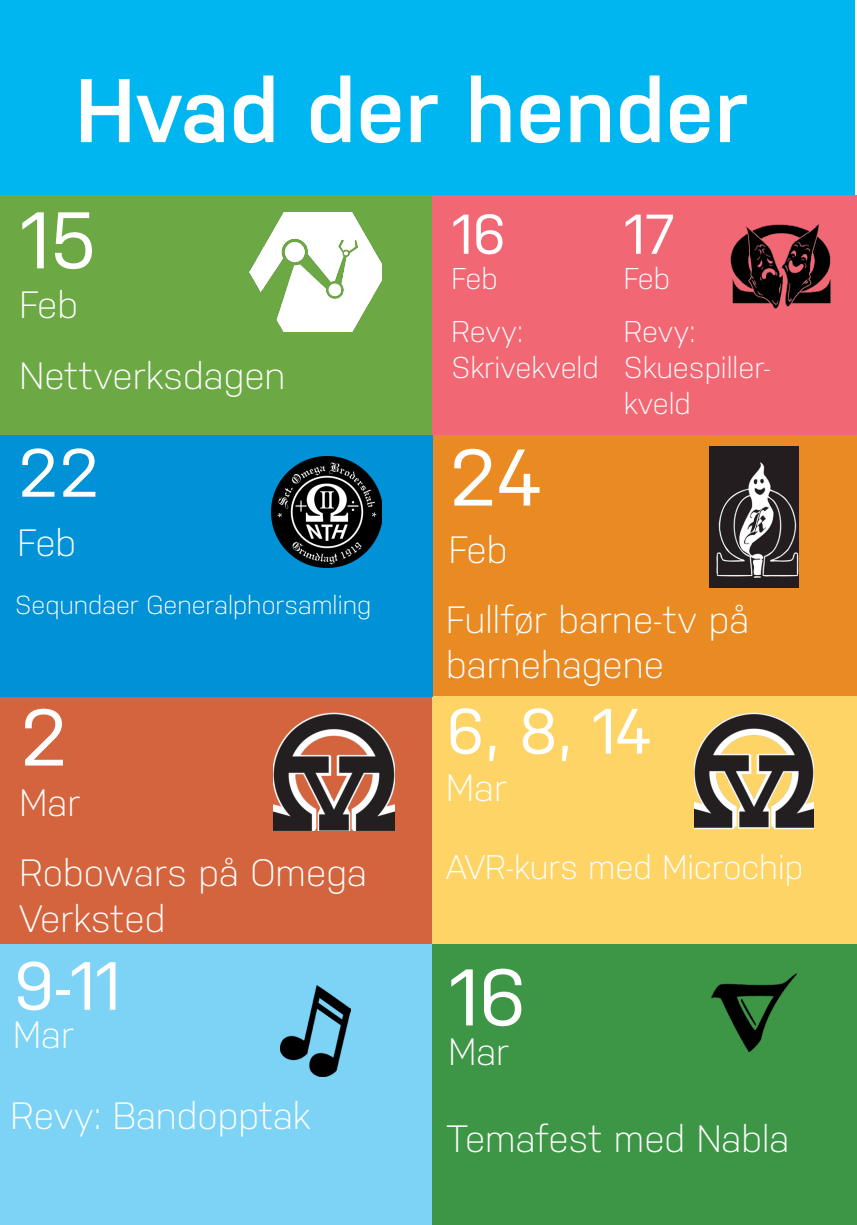
<style>
.page{position:relative;width:857px;height:1225px;background:#fff}
.page>*{position:absolute;margin:0;border:0;box-sizing:border-box;transform-origin:0 0}
.t1{font:600 90px "Nudista";color:#fff}
.t2{font:80px "Nudista";color:#fff}
.t3{font:68px "Nudista";color:#fff}
.t4{font:64px "Nudista";color:#fff}
.t5{font:56px "Nudista";color:#fff}
.t6{font:300 38px/45.6px "Nudista";color:#fff}
.t7{font:300 34px "Nudista";color:#fff}
.t8{font:300 30px/36px "Nudista";color:#fff}
.t9{font:300 26px "Nudista";color:#fff}
</style>
<div class="page">
<div style="left:0;top:0;width:854px;height:196px;background:#00b6f0"></div>
<div style="left:0;top:196px;width:432px;height:239px;background:#6ca843"></div>
<div style="left:432px;top:435px;width:424px;height:261px;background:#ea8a23"></div>
<div style="left:0;top:696px;width:432px;height:248px;background:#d4643d"></div>
<div style="left:432px;top:196px;width:424px;height:239px;background:#f16774"></div>
<div style="left:0;top:944px;width:432px;height:281px;background:#7cd3f6"></div>
<div style="left:432px;top:696px;width:424px;height:248px;background:#fed466"></div>
<img style="left:709px;top:446px;width:88px;height:142px">
<img style="left:273px;top:712px;width:121px;height:119px">
<img style="left:694px;top:712px;width:118px;height:118px">
<img style="left:249px;top:212px;width:132px;height:119px">
<img style="left:730px;top:224px;width:101px;height:85px">
<img style="left:281px;top:985px;width:69px;height:91px">
<div style="left:0;top:435px;width:432px;height:261px;background:#0091d6"></div>
<img style="left:271px;top:456px;width:110px;height:111px">
<div style="left:432px;top:944px;width:424px;height:281px;background:#3d9546"></div>
<img style="left:711px;top:973px;width:87px;height:79px">
<p class="t1" style="left:75px;top:59px;width:673px">Hvad der hender</p>
<p class="t2" style="left:20px;top:194px;width:80px">15</p>
<p class="t6" style="left:20px;top:282px;width:60px">Feb</p>
<p class="t6" style="left:20px;top:353px;width:267px">Nettverksdagen</p>
<p class="t3" style="left:18px;top:434px;width:83px">22</p>
<p class="t6" style="left:18px;top:519px;width:60px">Feb</p>
<p class="t9" style="left:15px;top:590px;width:357px">Sequndaer Generalphorsamling</p>
<p class="t2" style="left:20px;top:691px;width:50px">2</p>
<p class="t6" style="left:20px;top:779px;width:62px">Mar</p>
<p class="t6" style="left:20px;top:850px;width:349px">Robowars på Omega<br>Verksted</p>
<p class="t3" style="left:13px;top:947px;width:108px">9-11</p>
<p class="t6" style="left:13px;top:1012px;width:62px">Mar</p>
<p class="t6" style="left:11px;top:1092px;width:301px">Revy: Bandopptak</p>
<p class="t5" style="left:451px;top:202px;width:56px">16</p>
<p class="t8" style="left:451px;top:260px;width:48px">Feb</p>
<p class="t8" style="left:451px;top:313px;width:73px">Revy:</p>
<p class="t8" style="left:451px;top:349px;width:149px">Skrivekveld</p>
<p class="t2" style="left:448px;top:431px;width:95px">24</p>
<p class="t6" style="left:448px;top:526px;width:60px">Feb</p>
<p class="t5" style="left:623px;top:202px;width:53px">17</p>
<p class="t8" style="left:623px;top:260px;width:48px">Feb</p>
<p class="t8" style="left:623px;top:313px;width:73px">Revy:</p>
<p class="t8" style="left:623px;top:349px;width:148px">Skuespiller&shy;kveld</p>
<p class="t6" style="left:446px;top:596px;width:304px">Fullfør barne-tv på barnehagene</p>
<p class="t4" style="left:446px;top:694px;width:207px">6, 8, 14</p>
<p class="t6" style="left:446px;top:764px;width:62px">Mar</p>
<p class="t7" style="left:446px;top:847px;width:358px">AVR-kurs med Microchip</p>
<p class="t2" style="left:448px;top:951px;width:80px">16</p>
<p class="t6" style="left:448px;top:1028px;width:62px">Mar</p>
<p class="t6" style="left:446px;top:1115px;width:344px">Temafest med Nabla</p>
</div>
